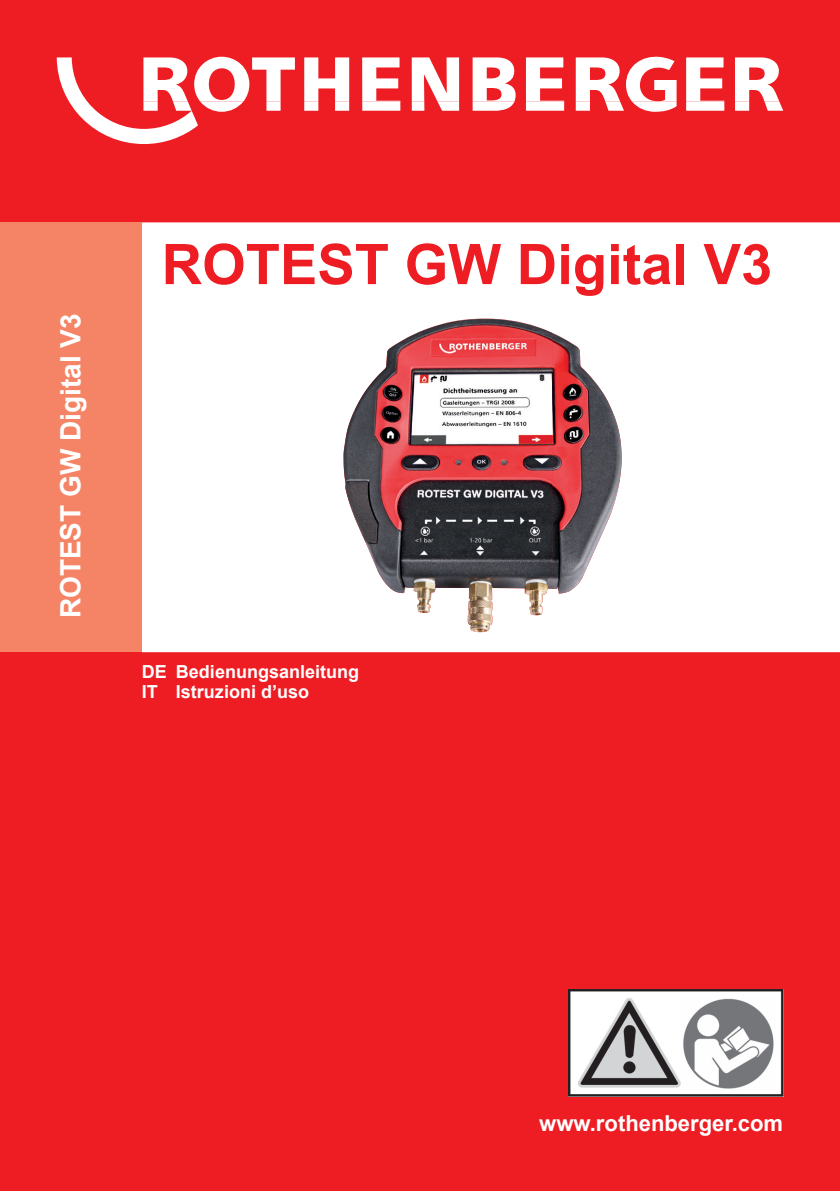
<style>
.page{position:relative;width:840px;height:1191px;background:#fff}
.page>*{position:absolute;margin:0;border:0;box-sizing:border-box;transform-origin:0 0}
.t1{font:700 56px "Arial";color:#ee1d23}
.t2{font:700 28px "Arial";color:#fff}
.t3{font:700 22px "Arial";color:#fff}
.t4{font:700 18px/20px "Arial";color:#fff}
</style>
<div class="page">
<div style="left:0;top:0;width:839px;height:1191px;background:#ee1d23"></div>
<div style="left:142px;top:222px;width:697px;height:430px;background:#fff"></div>
<div style="left:0;top:222px;width:142px;height:430px;background:#f48465"></div>
<svg style="left:57px;top:57px;width:725px;height:87px"></svg>
<img style="left:568px;top:989px;width:214px;height:108px">
<img style="left:343px;top:318px;width:209px;height:189px">
<img style="left:552px;top:333px;width:69px;height:260px">
<img style="left:350px;top:506px;width:202px;height:126px">
<h2 class="t2" style="left:51px;top:618px;width:306px;rotate:-90deg">ROTEST GW Digital V3</h2>
<h1 class="t1" style="left:161px;top:225px;width:611px">ROTEST GW Digital V3</h1>
<p class="t4" style="left:142px;top:661px;width:219px">DE Bedienungsanleitung<br>IT Istruzioni d’uso</p>
<p class="t3" style="left:539px;top:1107px;width:245px">www.rothenberger.com</p>
</div>
